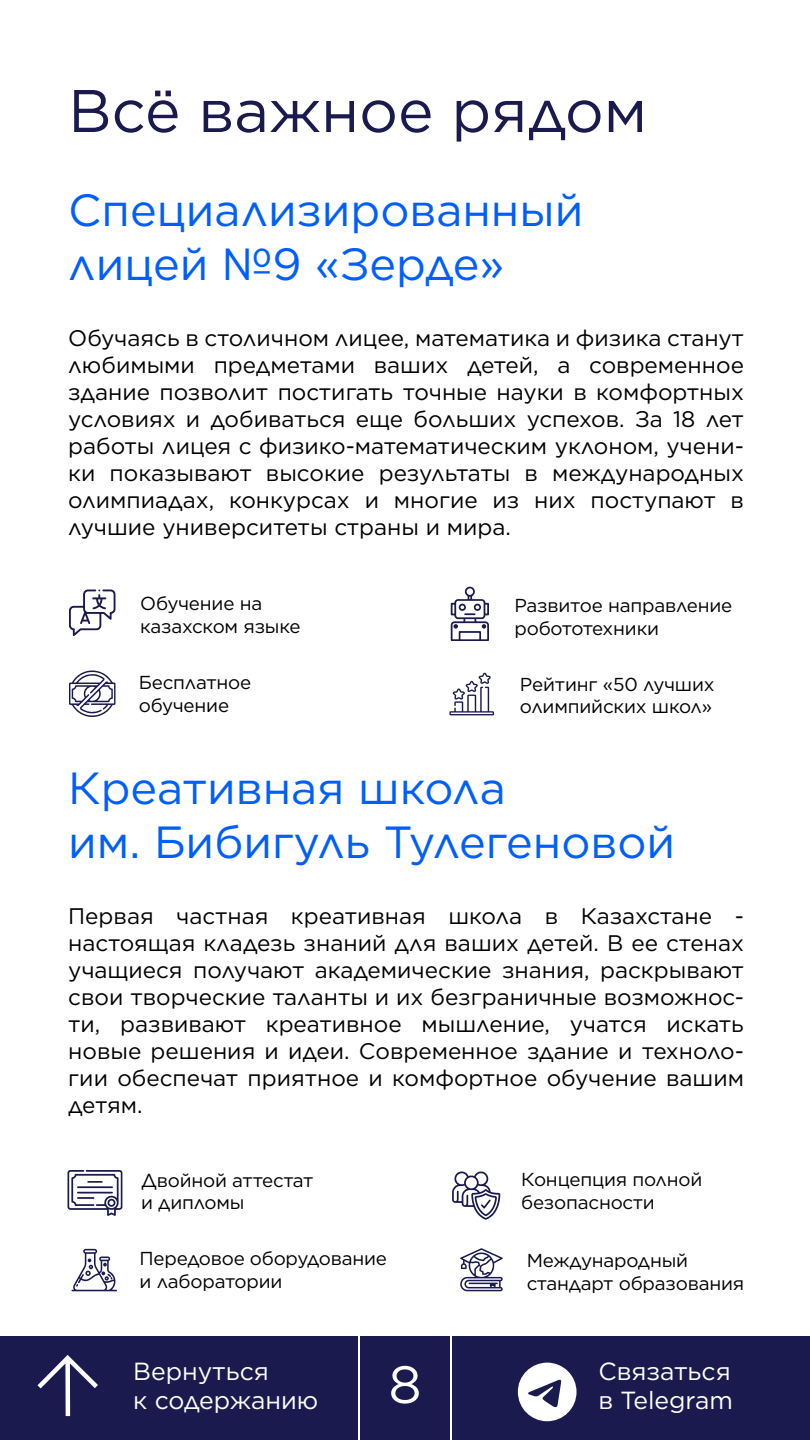
<style>
.page{position:relative;width:810px;height:1440px;background:#fff}
.page>*{position:absolute;margin:0;border:0;box-sizing:border-box;transform-origin:0 0}
.t1{font:60px "Gotham";color:#1a1a4f}
.t2{font:52.5px "Gotham";color:#fff}
.t3{font:45px/54px "Gotham";color:#005eff}
.t4{font:24.75px/28.8px "Gotham";color:#fff}
.t5{font:22.5px/27px "Gotham";color:#000;text-align:justify}
.t6{font:18.75px/22.5px "Gotham";letter-spacing:-.01em;color:#000}
</style>
<div class="page">
<div style="left:360px;top:1336px;width:90px;height:104px;background:#1a1a4f"></div>
<div style="left:0;top:1336px;width:358px;height:104px;background:#1a1a4f"></div>
<svg style="left:37px;top:1355px;width:61px;height:62px"></svg>
<div style="left:452px;top:1336px;width:358px;height:104px;background:#1a1a4f"></div>
<svg style="left:518px;top:1363px;width:59px;height:58px"></svg>
<svg style="left:69px;top:589px;width:46px;height:47px"></svg>
<svg style="left:69px;top:670px;width:46px;height:47px"></svg>
<svg style="left:451px;top:587px;width:38px;height:54px"></svg>
<svg style="left:449px;top:673px;width:45px;height:42px"></svg>
<svg style="left:67px;top:1170px;width:55px;height:46px"></svg>
<svg style="left:71px;top:1249px;width:46px;height:42px"></svg>
<svg style="left:452px;top:1172px;width:48px;height:48px"></svg>
<svg style="left:460px;top:1248px;width:43px;height:43px"></svg>
<h1 class="t1" style="left:68px;top:72px;width:580px">Всё важное рядом</h1>
<h3 class="t3" style="left:68px;top:182px;width:517px">Специализированный лицей №9 «Зерде»</h3>
<p class="t5" style="left:68px;top:324px;width:677px">Обучаясь в столичном лицее, математика и физика станут любимыми предметами ваших детей, а современное здание позволит постигать точные науки в комфортных условиях и добиваться еще больших успехов. За 18 лет работы лицея с физико-математическим уклоном, учени&shy;ки показывают высокие результаты в международных олимпиадах, конкурсах и многие из них поступают в лучшие университеты страны и мира.</p>
<p class="t6" style="left:140px;top:592px;width:162px">Обучение на казахском языке</p>
<p class="t6" style="left:139px;top:671px;width:114px">Бесплатное обучение</p>
<p class="t6" style="left:514px;top:594px;width:219px">Развитое направление робототехники</p>
<p class="t6" style="left:520px;top:672px;width:196px">Рейтинг «50 лучших олимпийских школ»</p>
<h3 class="t3" style="left:68px;top:761px;width:608px">Креативная школа<br>им. Бибигуль Тулегеновой</h3>
<p class="t5" style="left:68px;top:903px;width:677px">Первая частная креативная школа в Казахстане - настоящая кладезь знаний для ваших детей. В ее стенах учащиеся получают академические знания, раскрывают свои творческие таланты и их безграничные возможнос&shy;ти, развивают креативное мышление, учатся искать новые решения и идеи. Современное здание и техноло&shy;гии обеспечат приятное и комфортное обучение вашим детям.</p>
<p class="t6" style="left:141px;top:1168px;width:174px">Двойной аттестат и дипломы</p>
<p class="t6" style="left:140px;top:1247px;width:249px">Передовое оборудование и лаборатории</p>
<p class="t6" style="left:521px;top:1168px;width:183px">Концепция полной безопасности</p>
<p class="t6" style="left:527px;top:1249px;width:219px">Международный стандарт образования</p>
<p class="t4" style="left:133px;top:1356px;width:187px">Вернуться<br>к содержанию</p>
<p class="t4" style="left:598px;top:1356px;width:136px">Связаться в Telegram</p>
<h2 class="t2" style="left:388px;top:1351px;width:35px">8</h2>
</div>
